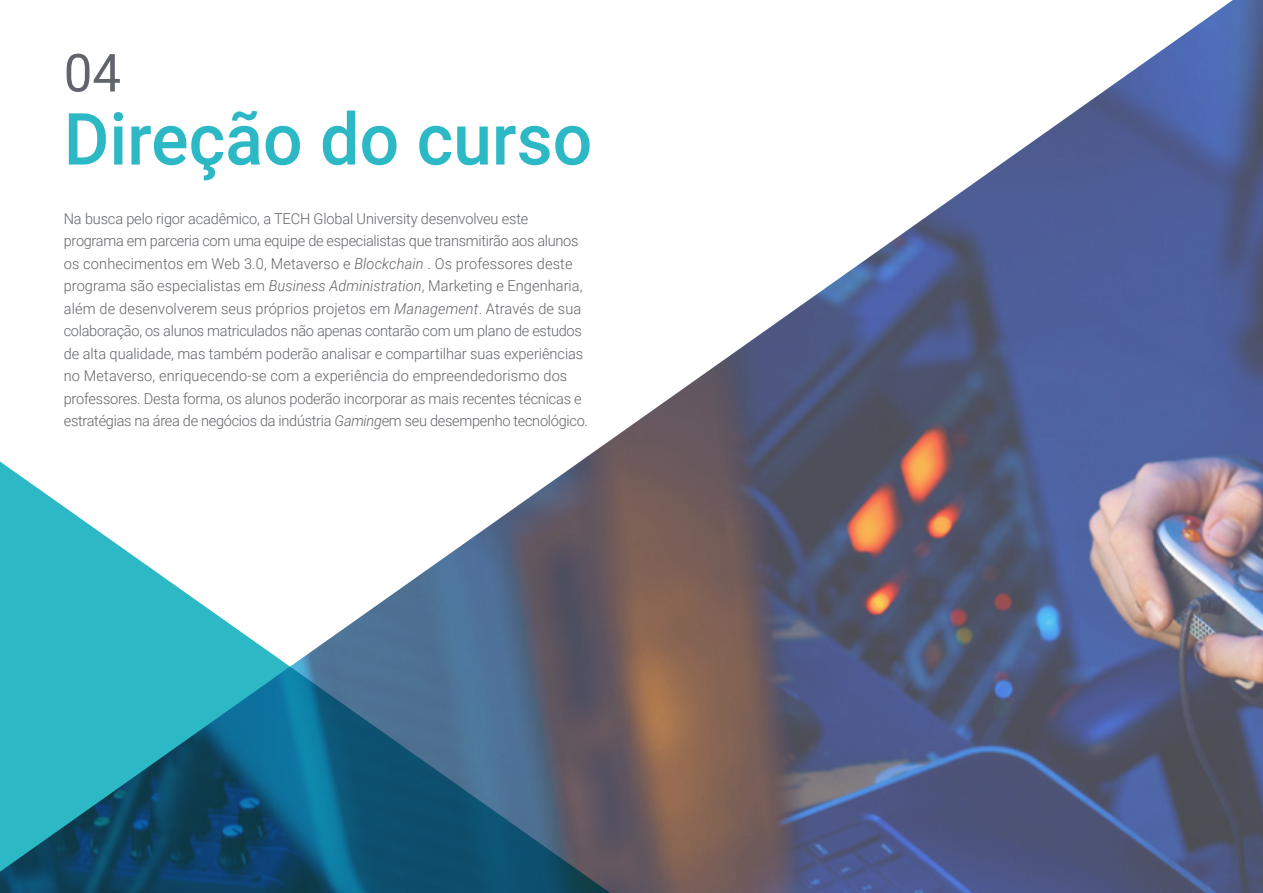
<style>
.page{position:relative;width:1263px;height:893px;background:#fff}
.page>*{position:absolute;margin:0;border:0;box-sizing:border-box;transform-origin:0 0}
.t1{font:500 72px "Roboto";color:#2db8c5}
.t2{font:52.5px "Roboto";color:#61646a}
.t3{font:300 15px/22.5px "Roboto";letter-spacing:-.01em;color:#61646a}
.s1{font-style:italic}
</style>
<div class="page">
<img style="left:602px;top:0;width:661px;height:893px">
<svg style="left:0;top:446px;width:640px;height:447px"></svg>
<h2 class="t2" style="left:64px;top:36px;width:59px">04</h2>
<h1 class="t1" style="left:64px;top:89px;width:530px">Direção do curso</h1>
<p class="t3" style="left:64px;top:207px;width:526px">Na busca pelo rigor acadêmico, a TECH Global University desenvolveu este programa em parceria com uma equipe de especialistas que transmitirão aos alunos os conhecimentos em Web 3.0, Metaverso e <span class="s1">Blockchain</span> . Os professores deste programa são especialistas em <span class="s1">Business Administration</span>, Marketing e Engenharia, além de desenvolverem seus próprios projetos em <span class="s1">Management</span>. Através de sua colaboração, os alunos matriculados não apenas contarão com um plano de estudos de alta qualidade, mas também poderão analisar e compartilhar suas experiências no Metaverso, enriquecendo-se com a experiência do empreendedorismo dos professores. Desta forma, os alunos poderão incorporar as mais recentes técnicas e estratégias na área de negócios da indústria <span class="s1">Gaming</span>em seu desempenho tecnológico.</p>
</div>
